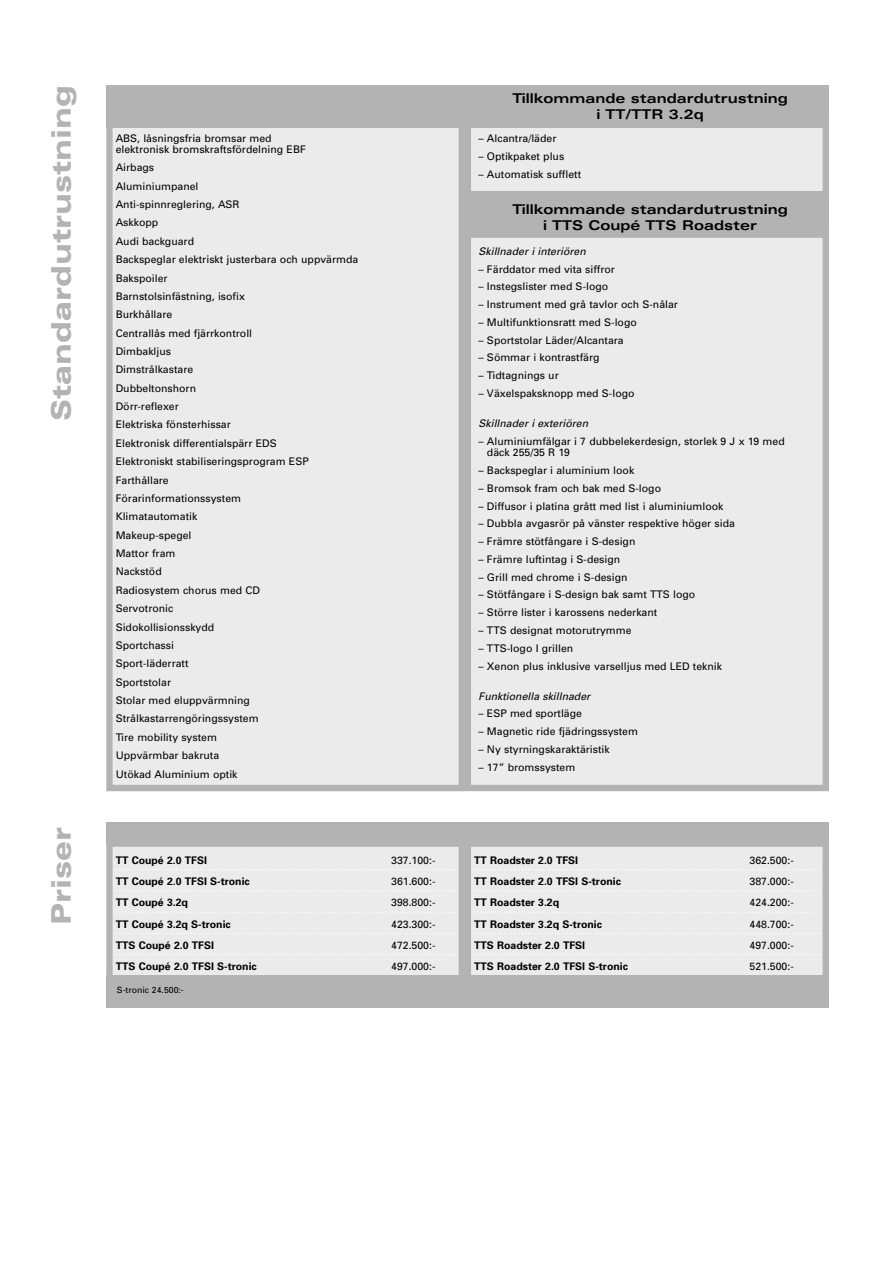
<style>
.page{position:relative;width:893px;height:1263px;background:#fff}
.page>*{position:absolute;margin:0;border:0;box-sizing:border-box;transform-origin:0 0}
.t1{font:900 expanded 27px "Univers";color:#b3b3b3}
.t2{font:700 expanded 13.5px/16.2px "Univers";color:#000;text-align:center}
.t3{font:10.5px/18.3px "Univers";color:#000}
.t4{font:700 10.5px "Univers";color:#000}
.t5{font:italic 10.5px "Univers";color:#000}
.t6{font:8.7px "Univers";color:#000}
</style>
<div class="page">
<div style="left:113px;top:847px;width:346px;height:136px;background:#ebebeb"></div>
<div style="left:106px;top:840px;width:359px;height:149px;border:6px solid #b3b3b3"></div>
<svg style="left:116px;top:869px;width:339px;height:1px"></svg>
<svg style="left:116px;top:890px;width:339px;height:2px"></svg>
<svg style="left:116px;top:912px;width:339px;height:1px"></svg>
<svg style="left:116px;top:933px;width:339px;height:1px"></svg>
<svg style="left:116px;top:954px;width:339px;height:1px"></svg>
<div style="left:106px;top:822px;width:359px;height:21px;background:#b3b3b3"></div>
<div style="left:106px;top:975px;width:359px;height:33px;background:#b3b3b3"></div>
<div style="left:471px;top:125px;width:352px;height:67px;background:#ebebeb"></div>
<div style="left:465px;top:119px;width:364px;height:79px;border:6px solid #b3b3b3"></div>
<div style="left:471px;top:238px;width:352px;height:547px;background:#ebebeb"></div>
<div style="left:465px;top:231px;width:364px;height:560px;border:6px solid #b3b3b3"></div>
<div style="left:113px;top:125px;width:346px;height:660px;background:#ebebeb"></div>
<div style="left:106px;top:119px;width:359px;height:672px;border:6px solid #b3b3b3"></div>
<div style="left:465px;top:191px;width:364px;height:46px;background:#b3b3b3"></div>
<div style="left:106px;top:85px;width:723px;height:43px;background:#b3b3b3"></div>
<div style="left:471px;top:847px;width:352px;height:136px;background:#ebebeb"></div>
<div style="left:465px;top:840px;width:364px;height:149px;border:6px solid #b3b3b3"></div>
<svg style="left:474px;top:869px;width:345px;height:1px"></svg>
<svg style="left:474px;top:890px;width:345px;height:1px"></svg>
<svg style="left:474px;top:912px;width:345px;height:1px"></svg>
<svg style="left:474px;top:933px;width:346px;height:1px"></svg>
<svg style="left:474px;top:954px;width:345px;height:1px"></svg>
<div style="left:465px;top:822px;width:364px;height:21px;background:#b3b3b3"></div>
<div style="left:465px;top:975px;width:364px;height:33px;background:#b3b3b3"></div>
<h1 class="t1" style="left:51px;top:421px;width:338px;rotate:-90deg">Standardutrustning</h1>
<h1 class="t1" style="left:51px;top:925px;width:100px;rotate:-90deg">Priser</h1>
<p class="t3" style="left:116px;top:134px;width:192px;line-height:10.5px">ABS, låsningsfria bromsar med elektronisk bromskraftsfördelning EBF</p>
<p class="t3" style="left:116px;top:159px;width:244px">Airbags<br>Aluminiumpanel<br>Anti-spinnreglering, ASR<br>Askkopp<br>Audi backguard<br>Backspeglar elektriskt justerbara och uppvärmda<br>Bakspoiler<br>Barnstolsinfästning, isofix<br>Burkhållare<br>Centrallås med fjärrkontroll<br>Dimbakljus<br>Dimstrålkastare<br>Dubbeltonshorn<br>Dörr-reflexer<br>Elektriska fönsterhissar<br>Elektronisk differentialspärr EDS<br>Elektroniskt stabiliseringsprogram ESP<br>Farthållare<br>Förarinformationssystem<br>Klimatautomatik<br>Makeup-spegel<br>Mattor fram<br>Nackstöd<br>Radiosystem chorus med CD<br>Servotronic<br>Sidokollisionsskydd<br>Sportchassi<br>Sport-läderratt<br>Sportstolar<br>Stolar med eluppvärmning<br>Strålkastarrengöringssystem<br>Tire mobility system<br>Uppvärmbar bakruta<br>Utökad Aluminium optik</p>
<p class="t4" style="left:116px;top:856px;width:93px">TT Coupé 2.0 TFSI</p>
<p class="t3" style="left:391px;top:852px;width:46px">337.100:-</p>
<p class="t4" style="left:116px;top:877px;width:136px">TT Coupé 2.0 TFSI S-tronic</p>
<p class="t3" style="left:391px;top:873px;width:46px">361.600:-</p>
<p class="t4" style="left:116px;top:899px;width:74px">TT Coupé 3.2q</p>
<p class="t3" style="left:391px;top:894px;width:46px">398.800:-</p>
<p class="t4" style="left:116px;top:920px;width:117px">TT Coupé 3.2q S-tronic</p>
<p class="t3" style="left:391px;top:916px;width:46px">423.300:-</p>
<p class="t4" style="left:116px;top:941px;width:100px">TTS Coupé 2.0 TFSI</p>
<p class="t3" style="left:391px;top:937px;width:46px">472.500:-</p>
<p class="t4" style="left:116px;top:962px;width:143px">TTS Coupé 2.0 TFSI S-tronic</p>
<p class="t3" style="left:391px;top:958px;width:46px">497.000:-</p>
<p class="t6" style="left:117px;top:987px;width:68px">S-tronic 24.500:-</p>
<p class="t2" style="left:513px;top:91px;width:277px">Tillkommande standardutrustning i TT/TTR 3.2q</p>
<p class="t3" style="left:478px;top:131px;width:79px">– Alcantra/läder</p>
<p class="t3" style="left:478px;top:148px;width:87px">– Optikpaket plus</p>
<p class="t3" style="left:478px;top:166px;width:104px">– Automatisk sufflett</p>
<p class="t2" style="left:513px;top:202px;width:277px">Tillkommande standardutrustning i TTS Coupé TTS Roadster</p>
<p class="t5" style="left:478px;top:247px;width:111px">Skillnader i interiören</p>
<p class="t3" style="left:478px;top:261px;width:138px">– Färddator med vita siffror</p>
<p class="t3" style="left:478px;top:278px;width:131px">– Instegslister med S-logo</p>
<p class="t3" style="left:478px;top:296px;width:201px">– Instrument med grå tavlor och S-nålar</p>
<p class="t3" style="left:478px;top:314px;width:160px">– Multifunktionsratt med S-logo</p>
<p class="t3" style="left:478px;top:332px;width:147px">– Sportstolar Läder/Alcantara</p>
<p class="t3" style="left:478px;top:350px;width:123px">– Sömmar i kontrastfärg</p>
<p class="t3" style="left:478px;top:367px;width:82px">– Tidtagnings ur</p>
<p class="t3" style="left:478px;top:385px;width:158px">– Växelspaksknopp med S-logo</p>
<p class="t5" style="left:478px;top:419px;width:113px">Skillnader i exteriören</p>
<p class="t3" style="left:487px;top:436px;width:299px;line-height:11.4px;text-indent:-8px">– Aluminiumfälgar i 7 dubbelekerdesign, storlek 9 J x 19 med däck 255/35 R 19</p>
<p class="t3" style="left:478px;top:462px;width:157px">– Backspeglar i aluminium look</p>
<p class="t3" style="left:478px;top:480px;width:184px">– Bromsok fram och bak med S-logo</p>
<p class="t3" style="left:478px;top:498px;width:246px">– Diffusor i platina grått med list i aluminiumlook</p>
<p class="t3" style="left:478px;top:515px;width:258px">– Dubbla avgasrör på vänster respektive höger sida</p>
<p class="t3" style="left:478px;top:533px;width:158px">– Främre stötfångare i S-design</p>
<p class="t3" style="left:478px;top:551px;width:143px">– Främre luftintag i S-design</p>
<p class="t3" style="left:478px;top:569px;width:151px">– Grill med chrome i S-design</p>
<p class="t3" style="left:478px;top:586px;width:218px">– Stötfångare i S-design bak samt TTS logo</p>
<p class="t3" style="left:478px;top:604px;width:180px">– Större lister i karossens nederkant</p>
<p class="t3" style="left:478px;top:622px;width:155px">– TTS designat motorutrymme</p>
<p class="t3" style="left:478px;top:640px;width:96px">– TTS-logo I grillen</p>
<p class="t3" style="left:478px;top:658px;width:245px">– Xenon plus inklusive varselljus med LED teknik</p>
<p class="t5" style="left:478px;top:692px;width:115px">Funktionella skillnader</p>
<p class="t3" style="left:478px;top:705px;width:105px">– ESP med sportläge</p>
<p class="t3" style="left:478px;top:723px;width:161px">– Magnetic ride fjädringssystem</p>
<p class="t3" style="left:478px;top:741px;width:133px">– Ny styrningskaraktäristik</p>
<p class="t3" style="left:478px;top:759px;width:98px">– 17” bromssystem</p>
<p class="t4" style="left:474px;top:856px;width:106px">TT Roadster 2.0 TFSI</p>
<p class="t3" style="left:749px;top:852px;width:46px">362.500:-</p>
<p class="t4" style="left:474px;top:877px;width:149px">TT Roadster 2.0 TFSI S-tronic</p>
<p class="t3" style="left:749px;top:873px;width:46px">387.000:-</p>
<p class="t4" style="left:474px;top:899px;width:87px">TT Roadster 3.2q</p>
<p class="t3" style="left:749px;top:894px;width:46px">424.200:-</p>
<p class="t4" style="left:474px;top:920px;width:130px">TT Roadster 3.2q S-tronic</p>
<p class="t3" style="left:749px;top:916px;width:46px">448.700:-</p>
<p class="t4" style="left:474px;top:941px;width:113px">TTS Roadster 2.0 TFSI</p>
<p class="t3" style="left:749px;top:937px;width:46px">497.000:-</p>
<p class="t4" style="left:474px;top:962px;width:156px">TTS Roadster 2.0 TFSI S-tronic</p>
<p class="t3" style="left:749px;top:958px;width:46px">521.500:-</p>
</div>
